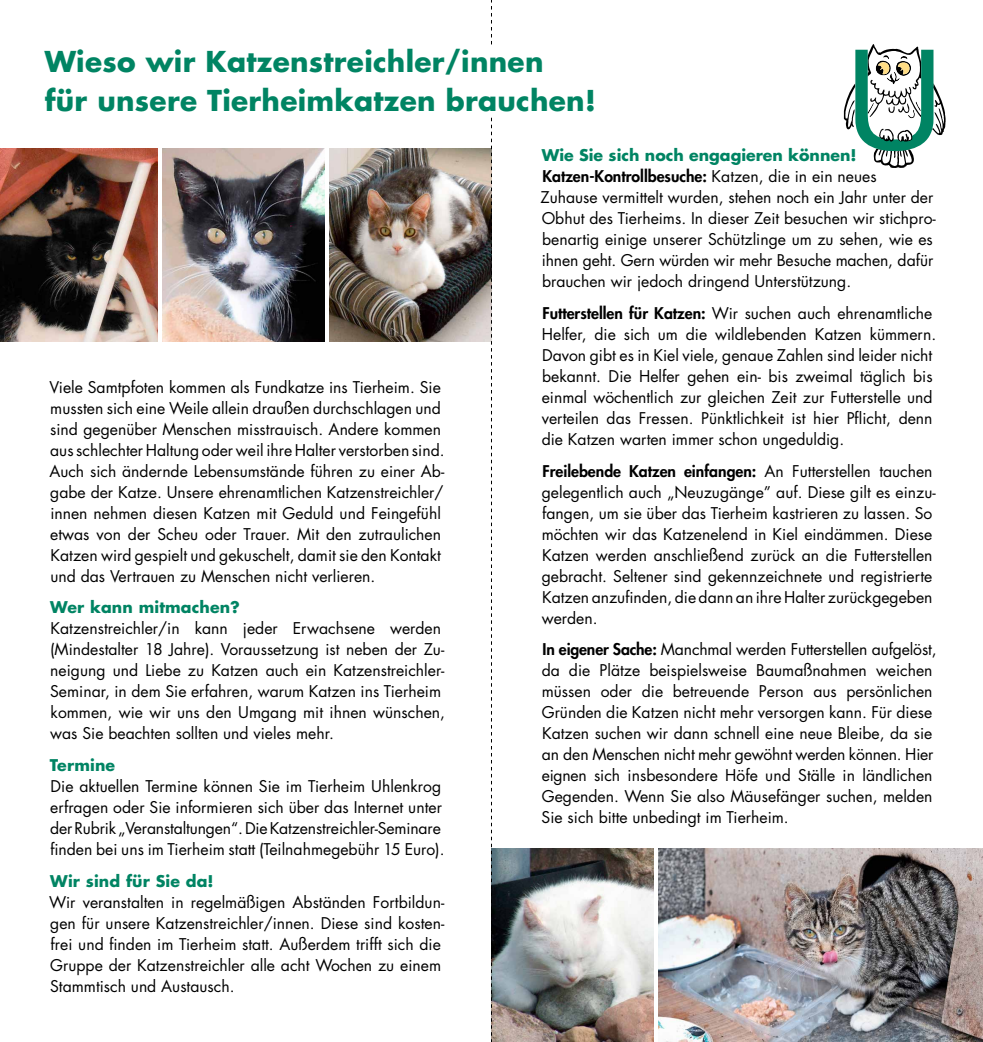
<style>
.page{position:relative;width:983px;height:1042px;background:#fff}
.page>*{position:absolute;margin:0;border:0;box-sizing:border-box;transform-origin:0 0}
.t1{font:700 28px/38.5px "Futura";letter-spacing:.01em;color:#008463}
.t2{font:15.75px/21px "Futura";color:#000}
.t3{font:700 15.75px "Futura";letter-spacing:.01em;color:#008463}
.s1{font-weight:700;color:#008463}
.s2{font-weight:800}
</style>
<div class="page">
<img style="left:658px;top:849px;width:324px;height:193px">
<img style="left:162px;top:149px;width:162px;height:193px">
<img style="left:492px;top:849px;width:161px;height:193px">
<img style="left:329px;top:149px;width:162px;height:193px">
<svg style="left:843px;top:44px;width:102px;height:124px"></svg>
<img style="left:0;top:149px;width:157px;height:193px">
<svg style="left:491px;top:0;width:1px;height:1042px"></svg>
<div style="left:45px;top:45px;width:640px;height:70px;background:#fff"></div>
<h1 class="t1" style="left:45px;top:42px;width:552px">Wieso wir Katzenstreichler/innen<br>für unsere Tierheimkatzen brauchen!</h1>
<p class="t2" style="left:49px;top:376px;width:396px">Viele Samtpfoten kommen als Fundkatze ins Tierheim. Sie mussten sich eine Weile allein draußen durchschlagen und sind gegenüber Menschen misstrauisch. Andere kommen aus schlechter Haltung oder weil ihre Halter verstorben sind.<br>Auch sich ändernde Lebensumstände führen zu einer Ab&shy;gabe der Katze. Unsere ehrenamtlichen Katzenstreichler/ innen nehmen diesen Katzen mit Geduld und Feingefühl etwas von der Scheu oder Trauer. Mit den zutraulichen Katzen wird gespielt und gekuschelt, damit sie den Kontakt und das Vertrauen zu Menschen nicht verlieren.</p>
<p class="t3" style="left:50px;top:596px;width:191px">Wer kann mitmachen?</p>
<p class="t2" style="left:50px;top:618px;width:396px">Katzenstreichler/in kann jeder Erwachsene werden (Mindestalter 18 Jahre). Voraussetzung ist neben der Zu&shy;neigung und Liebe zu Katzen auch ein Katzenstreichler-Seminar, in dem Sie erfahren, warum Katzen ins Tierheim kommen, wie wir uns den Umgang mit ihnen wünschen, was Sie beachten sollten und vieles mehr.</p>
<p class="t3" style="left:50px;top:754px;width:67px">Termine</p>
<p class="t2" style="left:50px;top:775px;width:396px">Die aktuellen Termine können Sie im Tierheim Uhlenkrog erfragen oder Sie informieren sich über das Internet unter der Rubrik „Veranstaltungen“. Die Katzenstreichler-Seminare finden bei uns im Tierheim statt (Teilnahmegebühr 15 Euro).</p>
<p class="t3" style="left:50px;top:870px;width:165px">Wir sind für Sie da!</p>
<p class="t2" style="left:49px;top:892px;width:396px">Wir veranstalten in regelmäßigen Abständen Fortbildun&shy;gen für unsere Katzenstreichler/innen. Diese sind kosten&shy;frei und finden im Tierheim statt. Außerdem trifft sich die Gruppe der Katzenstreichler alle acht Wochen zu einem Stammtisch und Austausch.</p>
<p class="t2" style="left:540px;top:145px;width:396px"><span class="s1">Wie Sie sich noch engagieren können!<br></span><span class="s2">Katzen-Kontrollbesuche:</span> Katzen, die in ein neues Zuhause vermittelt wurden, stehen noch ein Jahr unter der Obhut des Tierheims. In dieser Zeit besuchen wir stichpro&shy;benartig einige unserer Schützlinge um zu sehen, wie es ihnen geht. Gern würden wir mehr Besuche machen, dafür brauchen wir jedoch dringend Unterstützung.</p>
<p class="t2" style="left:541px;top:302px;width:396px"><span class="s2">Futterstellen für Katzen:</span> Wir suchen auch ehrenamtliche Helfer, die sich um die wildlebenden Katzen kümmern.<br>Davon gibt es in Kiel viele, genaue Zahlen sind leider nicht bekannt. Die Helfer gehen ein- bis zweimal täglich bis einmal wöchentlich zur gleichen Zeit zur Futterstelle und verteilen das Fressen. Pünktlichkeit ist hier Pflicht, denn die Katzen warten immer schon ungeduldig.</p>
<p class="t2" style="left:541px;top:460px;width:395px"><span class="s2">Freilebende Katzen einfangen:</span> An Futterstellen tauchen gelegentlich auch „Neuzugänge” auf. Diese gilt es einzu&shy;fangen, um sie über das Tierheim kastrieren zu lassen. So möchten wir das Katzenelend in Kiel eindämmen. Diese Katzen werden anschließend zurück an die Futterstellen gebracht. Seltener sind gekennzeichnete und registrierte Katzen anzufinden, die dann an ihre Halter zurückgegeben werden.</p>
<p class="t2" style="left:541px;top:638px;width:396px"><span class="s2">In eigener Sache:</span> Manchmal werden Futterstellen aufgelöst, da die Plätze beispielsweise Baumaßnahmen weichen müssen oder die betreuende Person aus persönlichen Gründen die Katzen nicht mehr versorgen kann. Für diese Katzen suchen wir dann schnell eine neue Bleibe, da sie an den Menschen nicht mehr gewöhnt werden können. Hier eignen sich insbesondere Höfe und Ställe in ländlichen Gegenden. Wenn Sie also Mäusefänger suchen, melden Sie sich bitte unbedingt im Tierheim.</p>
</div>
